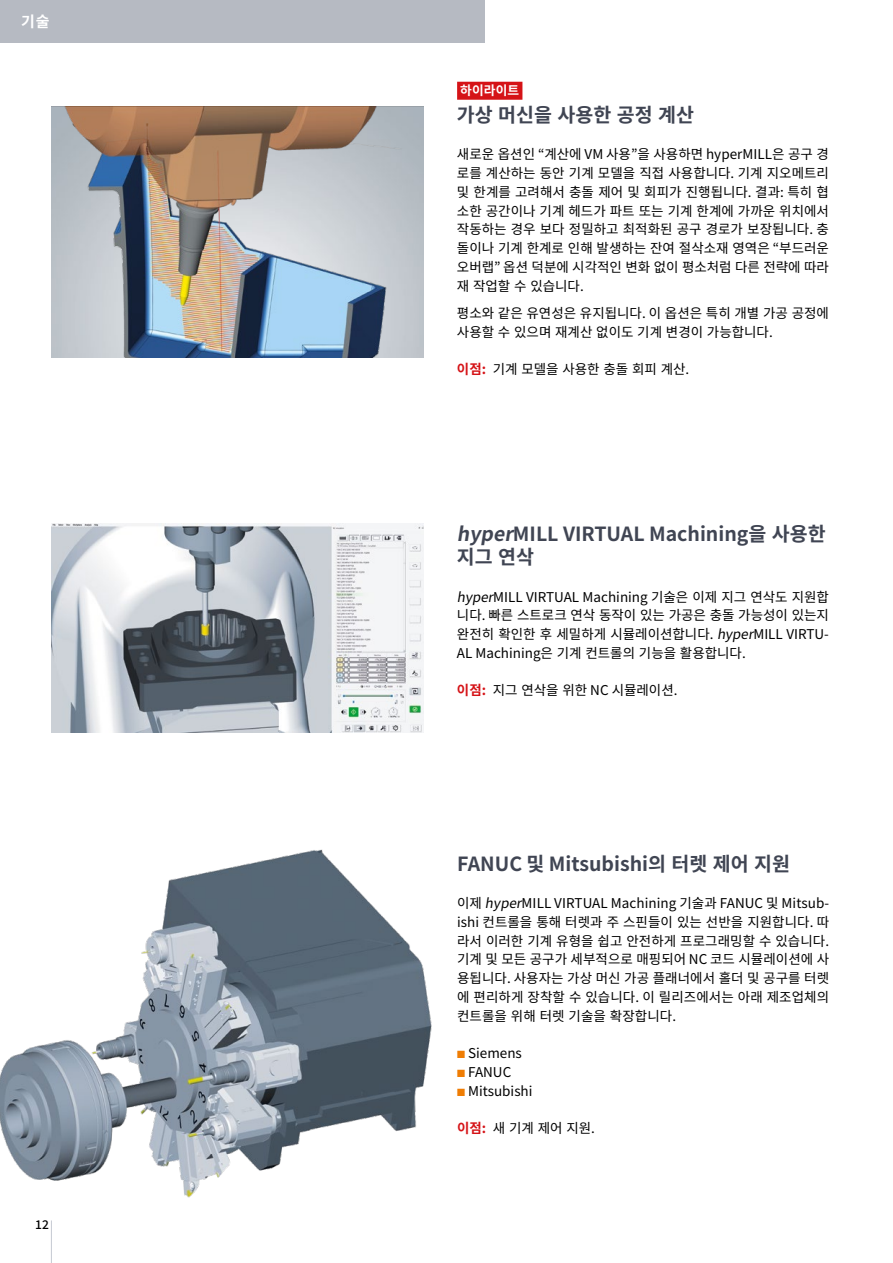
<style>
.page{position:relative;width:893px;height:1263px;background:#fff}
.page>*{position:absolute;margin:0;border:0;box-sizing:border-box;transform-origin:0 0}
.t1{font:700 19.5px/23.4px "Noto Sans CJ Kkr";color:#404553}
.t2{font:700 15px "Noto Sans CJ Kkr";color:#fff}
.t3{font:13.5px/18.8px "Noto Sans CJ Kkr";color:#000;text-align:justify}
.t4{font:700 12.75px "Noto Sans CJ Kkr";letter-spacing:.01em;color:#fff}
.t5{font:500 12px "Noto Sans CJ Kkr";color:#000}
.s1{font-weight:700;color:#d51317}
.s2{font-style:italic}
.s3{color:#ef7d04}
</style>
<div class="page">
<hr style="left:51px;top:1220px;width:1px;height:43px;background:#c5c9d2">
<div style="left:0;top:0;width:485px;height:43px;background:#b6bac2"></div>
<div style="left:457px;top:82px;width:65px;height:18px;background:#d51317"></div>
<img style="left:0;top:849px;width:432px;height:349px">
<img style="left:51px;top:523px;width:372px;height:209px">
<img style="left:51px;top:106px;width:372px;height:251px">
<p class="t2" style="left:21px;top:13px;width:30px">기술</p>
<p class="t5" style="left:35px;top:1218px;width:15px">12</p>
<p class="t4" style="left:460px;top:83px;width:61px">하이라이트</p>
<h1 class="t1" style="left:457px;top:103px;width:239px">가상 머신을 사용한 공정 계산</h1>
<p class="t3" style="left:457px;top:145px;width:374px">새로운 옵션인 “계산에 VM 사용”을 사용하면 hyperMILL은 공구 경 로를 계산하는 동안 기계 모델을 직접 사용합니다. 기계 지오메트리 및 한계를 고려해서 충돌 제어 및 회피가 진행됩니다. 결과: 특히 협 소한 공간이나 기계 헤드가 파트 또는 기계 한계에 가까운 위치에서 작동하는 경우 보다 정밀하고 최적화된 공구 경로가 보장됩니다. 충 돌이나 기계 한계로 인해 발생하는 잔여 절삭소재 영역은 “부드러운 오버랩” 옵션 덕분에 시각적인 변화 없이 평소처럼 다른 전략에 따라 재 작업할 수 있습니다.</p>
<p class="t3" style="left:457px;top:304px;width:374px">평소와 같은 유연성은 유지됩니다. 이 옵션은 특히 개별 가공 공정에 사용할 수 있으며 재계산 없이도 기계 변경이 가능합니다.</p>
<p class="t3" style="left:457px;top:360px;width:234px"><span class="s1">이점:</span> 기계 모델을 사용한 충돌 회피 계산.</p>
<h1 class="t1" style="left:457px;top:522px;width:370px"><span class="s2">hyper</span>MILL VIRTUAL Machining을 사용한 지그 연삭</h1>
<p class="t3" style="left:457px;top:587px;width:374px"><span class="s2">hyper</span>MILL VIRTUAL Machining 기술은 이제 지그 연삭도 지원합 니다. 빠른 스트로크 연삭 동작이 있는 가공은 충돌 가능성이 있는지 완전히 확인한 후 세밀하게 시뮬레이션합니다. <span class="s2">hyper</span>MILL VIRTU-AL Machining은 기계 컨트롤의 기능을 활용합니다.</p>
<p class="t3" style="left:457px;top:681px;width:222px"><span class="s1">이점:</span> 지그 연삭을 위한 NC 시뮬레이션.</p>
<h1 class="t1" style="left:457px;top:852px;width:334px">FANUC 및 Mitsubishi의 터렛 제어 지원</h1>
<p class="t3" style="left:457px;top:894px;width:374px">이제 <span class="s2">hyper</span>MILL VIRTUAL Machining 기술과 FANUC 및 Mitsub&shy;ishi 컨트롤을 통해 터렛과 주 스핀들이 있는 선반을 지원합니다. 따 라서 이러한 기계 유형을 쉽고 안전하게 프로그래밍할 수 있습니다. 기계 및 모든 공구가 세부적으로 매핑되어 NC 코드 시뮬레이션에 사 용됩니다. 사용자는 가상 머신 가공 플래너에서 홀더 및 공구를 터렛 에 편리하게 장착할 수 있습니다. 이 릴리즈에서는 아래 제조업체의 컨트롤을 위해 터렛 기술을 확장합니다.</p>
<p class="t3" style="left:457px;top:1044px;width:66px"><span class="s3">■</span> Siemens</p>
<p class="t3" style="left:457px;top:1063px;width:56px"><span class="s3">■</span> FANUC</p>
<p class="t3" style="left:457px;top:1081px;width:77px"><span class="s3">■</span> Mitsubishi</p>
<p class="t3" style="left:457px;top:1119px;width:139px"><span class="s1">이점:</span> 새 기계 제어 지원.</p>
</div>
